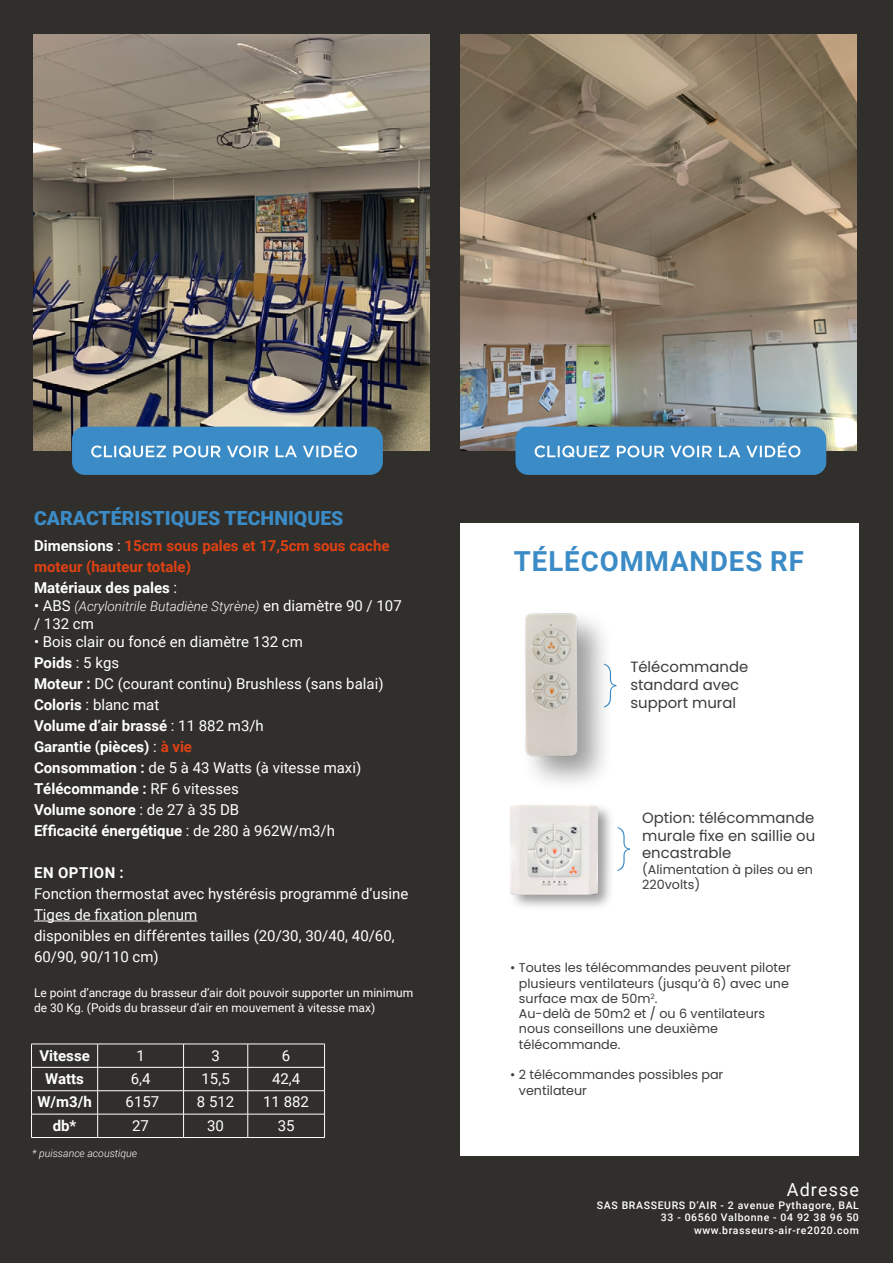
<style>
.page{position:relative;width:893px;height:1263px;background:#312f2c}
.page>*{position:absolute;margin:0;border:0;box-sizing:border-box;transform-origin:0 0}
.t1{font:700 27.6px "Roboto";letter-spacing:.035em;color:#3b8bc6}
.t2{font:900 19.5px "Roboto";color:#3b8bc6}
.t3{font:18px "Roboto";letter-spacing:.06em;color:#fff}
.t4{font:15px/21px "Roboto";color:#fff}
.t5{font:700 15px/21px "Roboto";color:#df4113}
.t6{font:700 15px "Roboto";color:#fff}
.t7{font:700 15px "Roboto";letter-spacing:.035em;color:#fff}
.t8{font:14.85px/17.9px "Poppins";color:#3c3c3b}
.t9{font:italic 300 13.5px "Roboto";color:#fff}
.t10{font:12.75px/15.3px "Poppins";color:#3c3c3b}
.t11{font:12px/14.4px "Roboto";color:#fff}
.t12{font:500 10.5px/12.6px "Roboto";letter-spacing:.06em;color:#fff;text-align:right}
.t13{font:italic 300 10.5px "Roboto";color:#fff}
.s1{color:#fff}
.s2{font-weight:400;color:#fff}
.s3{font-weight:400;font-style:normal;font-size:15px}
.s4{font-weight:700}
.s5{font-weight:700;color:#df4113}
</style>
<div class="page">
<div style="left:460px;top:523px;width:399px;height:632px;background:#fff"></div>
<hr style="left:34px;top:921px;width:163px;height:1px;background:#fff">
<div style="left:520px;top:608px;width:94px;height:184px;background:#000;opacity:.39"></div>
<img style="left:520px;top:608px;width:90px;height:153px">
<svg style="left:604px;top:664px;width:12px;height:43px"></svg>
<img style="left:33px;top:34px;width:396px;height:417px">
<img style="left:460px;top:34px;width:397px;height:417px">
<div style="left:515px;top:427px;width:311px;height:48px;background:#3b8bc6;border-radius:13px"></div>
<svg style="left:535px;top:442px;width:265px;height:16px"></svg>
<div style="left:72px;top:427px;width:311px;height:48px;background:#3b8bc6;border-radius:13px"></div>
<svg style="left:91px;top:442px;width:266px;height:16px"></svg>
<div style="left:508px;top:803px;width:106px;height:108px;background:#000;opacity:.39"></div>
<img style="left:511px;top:806px;width:86px;height:89px">
<svg style="left:617px;top:827px;width:13px;height:44px"></svg>
<hr style="left:31px;top:1044px;width:67px;height:1px;background:#fff">
<hr style="left:98px;top:1044px;width:86px;height:1px;background:#fff">
<hr style="left:184px;top:1044px;width:64px;height:1px;background:#fff">
<hr style="left:248px;top:1044px;width:77px;height:1px;background:#fff">
<hr style="left:31px;top:1067px;width:67px;height:1px;background:#fff">
<hr style="left:98px;top:1067px;width:86px;height:1px;background:#fff">
<hr style="left:184px;top:1067px;width:64px;height:1px;background:#fff">
<hr style="left:248px;top:1067px;width:77px;height:1px;background:#fff">
<hr style="left:31px;top:1090px;width:67px;height:1px;background:#fff">
<hr style="left:98px;top:1090px;width:86px;height:1px;background:#fff">
<hr style="left:184px;top:1090px;width:64px;height:1px;background:#fff">
<hr style="left:248px;top:1090px;width:77px;height:1px;background:#fff">
<hr style="left:31px;top:1114px;width:67px;height:1px;background:#fff">
<svg style="left:31px;top:1044px;width:1px;height:93px"></svg>
<hr style="left:98px;top:1114px;width:86px;height:1px;background:#fff">
<svg style="left:97px;top:1044px;width:1px;height:93px"></svg>
<hr style="left:184px;top:1114px;width:64px;height:1px;background:#fff">
<svg style="left:183px;top:1044px;width:1px;height:93px"></svg>
<hr style="left:248px;top:1114px;width:77px;height:1px;background:#fff">
<svg style="left:248px;top:1044px;width:1px;height:93px"></svg>
<svg style="left:324px;top:1044px;width:1px;height:93px"></svg>
<hr style="left:31px;top:1137px;width:67px;height:1px;background:#fff">
<hr style="left:98px;top:1137px;width:86px;height:1px;background:#fff">
<hr style="left:184px;top:1137px;width:64px;height:1px;background:#fff">
<hr style="left:248px;top:1137px;width:77px;height:1px;background:#fff">
<h2 class="t2" style="left:34px;top:505px;width:311px">CARACTÉRISTIQUES TECHNIQUES</h2>
<p class="t5" style="left:34px;top:534px;width:357px"><span class="s1">Dimensions</span> <span class="s2">:</span> 15cm sous pales et 17,5cm sous cache moteur (hauteur totale)<br><span class="s1">Matériaux des pales</span> <span class="s2">:</span></p>
<p class="t9" style="left:34px;top:597px;width:369px"><span class="s3">• ABS</span> (Acrylonitrile Butadiène Styrène) <span class="s3">en diamètre 90 / 107</span></p>
<p class="t4" style="left:34px;top:612px;width:61px">/ 132 cm</p>
<p class="t4" style="left:34px;top:630px;width:351px">• Bois clair ou foncé en diamètre 132 cm<br><span class="s4">Poids</span> : 5 kgs<br><span class="s4">Moteur :</span> DC (courant continu) Brushless (sans balai)<br><span class="s4">Coloris</span> : blanc mat<br><span class="s4">Volume d’air brassé</span> : 11 882 m3/h<br><span class="s4">Garantie (pièces)</span> : <span class="s5">à vie<br></span><span class="s4">Consommation :</span> de 5 à 43 Watts (à vitesse maxi)<br><span class="s4">Télécommande :</span> RF 6 vitesses<br><span class="s4">Volume sonore</span> : de 27 à 35 DB<br><span class="s4">Efficacité énergétique</span> : de 280 à 962W/m3/h</p>
<p class="t7" style="left:34px;top:862px;width:91px">EN OPTION :</p>
<p class="t4" style="left:34px;top:882px;width:376px">Fonction thermostat avec hystérésis programmé d’usine Tiges de fixation plenum<br>disponibles en différentes tailles (20/30, 30/40, 40/60, 60/90, 90/110 cm)</p>
<p class="t11" style="left:34px;top:985px;width:381px">Le point d’ancrage du brasseur d’air doit pouvoir supporter un minimum de 30 Kg. (Poids du brasseur d’air en mouvement à vitesse max)</p>
<p class="t6" style="left:39px;top:1045px;width:52px">Vitesse</p>
<p class="t4" style="left:136px;top:1044px;width:10px">1</p>
<p class="t4" style="left:211px;top:1044px;width:10px">3</p>
<p class="t4" style="left:282px;top:1044px;width:10px">6</p>
<p class="t6" style="left:45px;top:1068px;width:40px">Watts</p>
<p class="t4" style="left:131px;top:1067px;width:21px">6,4</p>
<p class="t4" style="left:202px;top:1067px;width:30px">15,5</p>
<p class="t4" style="left:272px;top:1067px;width:30px">42,4</p>
<p class="t6" style="left:37px;top:1091px;width:56px">W/m3/h</p>
<p class="t4" style="left:126px;top:1091px;width:35px">6157</p>
<p class="t4" style="left:197px;top:1091px;width:39px">8 512</p>
<p class="t4" style="left:263px;top:1091px;width:47px">11 882</p>
<p class="t6" style="left:53px;top:1115px;width:25px">db*</p>
<p class="t4" style="left:132px;top:1114px;width:18px">27</p>
<p class="t4" style="left:207px;top:1114px;width:18px">30</p>
<p class="t4" style="left:278px;top:1114px;width:18px">35</p>
<p class="t13" style="left:32px;top:1146px;width:107px">* puissance acoustique</p>
<h1 class="t1" style="left:514px;top:542px;width:291px">TÉLÉCOMMANDES RF</h1>
<p class="t8" style="left:630px;top:658px;width:119px">Télécommande standard avec support mural</p>
<p class="t8" style="left:642px;top:809px;width:175px;text-align:justify">Option: télécommande murale fixe en saillie ou encastrable</p>
<p class="t10" style="left:642px;top:861px;width:172px">(Alimentation à piles ou en<br>220volts)</p>
<p class="t10" style="left:519px;top:960px;width:273px;text-indent:-9px">• Toutes les télécommandes peuvent piloter plusieurs ventilateurs (jusqu’à 6) avec une surface max de 50m<sup>2</sup>.<br>Au-delà de 50m2 et / ou 6 ventilateurs nous conseillons une deuxième télécommande.</p>
<p class="t10" style="left:519px;top:1067px;width:206px;text-indent:-9px">• 2 télécommandes possibles par ventilateur</p>
<p class="t3" style="left:787px;top:1177px;width:74px">Adresse</p>
<p class="t12" style="left:597px;top:1198px;width:264px">SAS BRASSEURS D’AIR - 2 avenue Pythagore, BAL<br>33 - 06560 Valbonne - 04 92 38 96 50 www.brasseurs-air-re2020.com</p>
</div>
